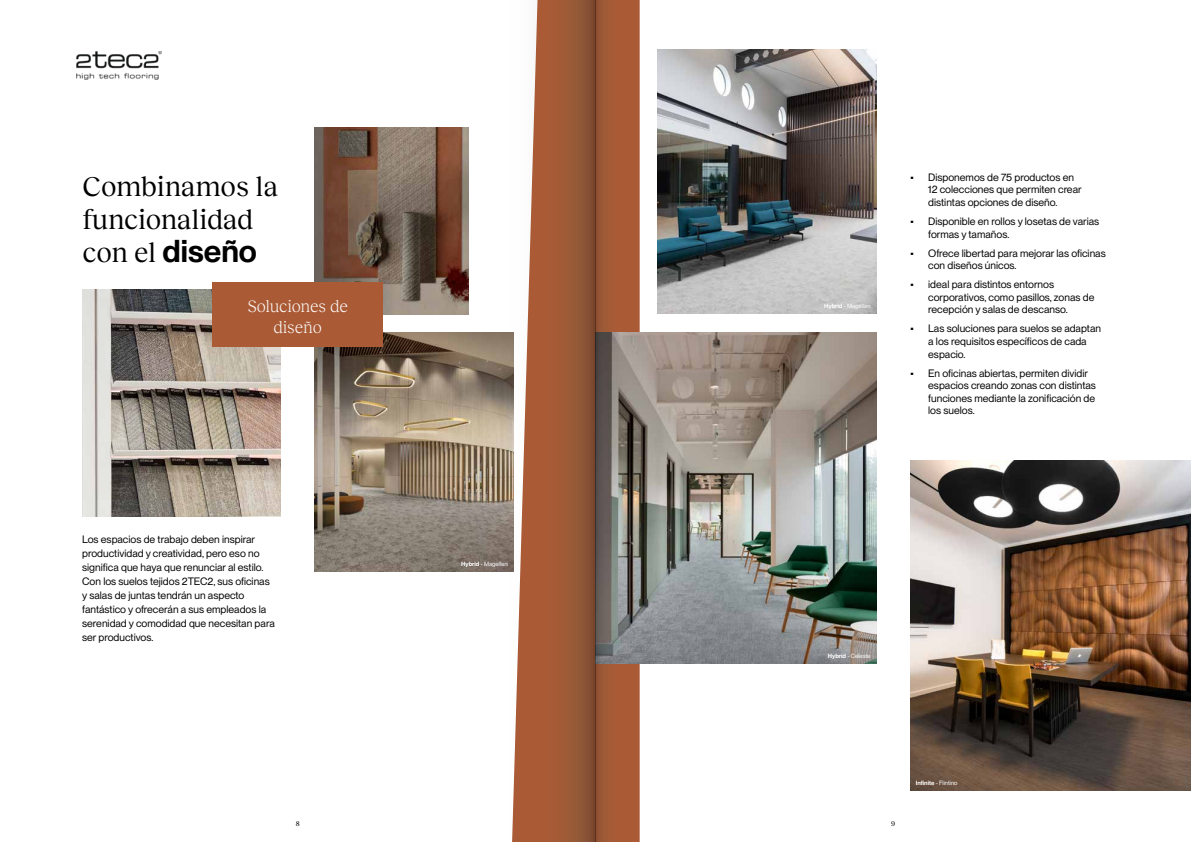
<style>
.page{position:relative;width:1191px;height:842px;background:#fff}
.page>*{position:absolute;margin:0;border:0;box-sizing:border-box;transform-origin:0 0}
.t1{font:600 31px "PP Neue Montreal";color:#000}
.t2{font:28px/33px "Reckless Neue TRIAL";letter-spacing:-.005em;color:#000}
.t3{font:300 17px/21px "Reckless Neue TRIAL";letter-spacing:-.01em;color:#fff;text-align:center}
.t4{font:10.5px/12.6px "PP Neue Montreal";color:#000}
.t5{font:7px "Reckless Neue TRIAL";color:#000}
.t6{font:6px "PP Neue Montreal";color:#fff}
.s1{font-family:"Reckless Neue TRIAL";font-weight:400;font-size:28px}
.s2{font-weight:600}
</style>
<div class="page">
<img style="left:82px;top:289px;width:199px;height:227px">
<img style="left:315px;top:128px;width:153px;height:186px">
<img style="left:315px;top:332px;width:192px;height:239px">
<div style="left:213px;top:282px;width:170px;height:65px;background:#aa5b36"></div>
<img style="left:910px;top:460px;width:281px;height:331px">
<img style="left:658px;top:49px;width:218px;height:264px">
<img style="left:635px;top:332px;width:241px;height:331px">
<img style="left:77px;top:51px;width:84px;height:28px">
<svg style="left:595px;top:0;width:40px;height:842px;background:#835843"></svg>
<svg style="left:507px;top:0;width:88px;height:842px"></svg>
<h2 class="t2" style="left:83px;top:168px;width:197px">Combinamos la funcionalidad</h2>
<h1 class="t1" style="left:83px;top:233px;width:176px"><span class="s1">con el</span> diseño</h1>
<h3 class="t3" style="left:247px;top:294px;width:102px">Soluciones de diseño</h3>
<p class="t4" style="left:82px;top:532px;width:194px;line-height:14px">Los espacios de trabajo deben inspirar productividad y creatividad, pero eso no significa que haya que renunciar al estilo.<br>Con los suelos tejidos 2TEC2, sus oficinas y salas de juntas tendrán un aspecto fantástico y ofrecerán a sus empleados la serenidad y comodidad que necesitan para ser productivos.</p>
<p class="t6" style="left:461px;top:560px;width:48px"><span class="s2">Hybrid</span> - Magellan</p>
<p class="t6" style="left:824px;top:302px;width:48px"><span class="s2">Hybrid</span> - Magellan</p>
<p class="t4" style="left:928px;top:171px;width:155px;text-indent:-18px">• Disponemos de 75 productos en<br>12 colecciones que permiten crear distintas opciones de diseño.</p>
<p class="t4" style="left:928px;top:215px;width:172px;text-indent:-18px">• Disponible en rollos y losetas de varias formas y tamaños.</p>
<p class="t4" style="left:928px;top:247px;width:179px;text-indent:-18px">• Ofrece libertad para mejorar las oficinas con diseños únicos.</p>
<p class="t4" style="left:928px;top:278px;width:168px;text-indent:-18px">• ideal para distintos entornos corporativos, como pasillos, zonas de recepción y salas de descanso.</p>
<p class="t4" style="left:928px;top:322px;width:174px;text-indent:-18px">• Las soluciones para suelos se adaptan a los requisitos específicos de cada espacio.</p>
<p class="t4" style="left:928px;top:367px;width:169px;text-indent:-18px">• En oficinas abiertas, permiten dividir espacios creando zonas con distintas funciones mediante la zonificación de los suelos.</p>
<p class="t6" style="left:828px;top:652px;width:44px"><span class="s2">Hybrid</span> - Celeste</p>
<p class="t5" style="left:296px;top:818px;width:5px">8</p>
<p class="t5" style="left:891px;top:818px;width:6px">9</p>
<p class="t6" style="left:916px;top:780px;width:43px"><span class="s2">Infinite</span> - Flintino</p>
</div>
